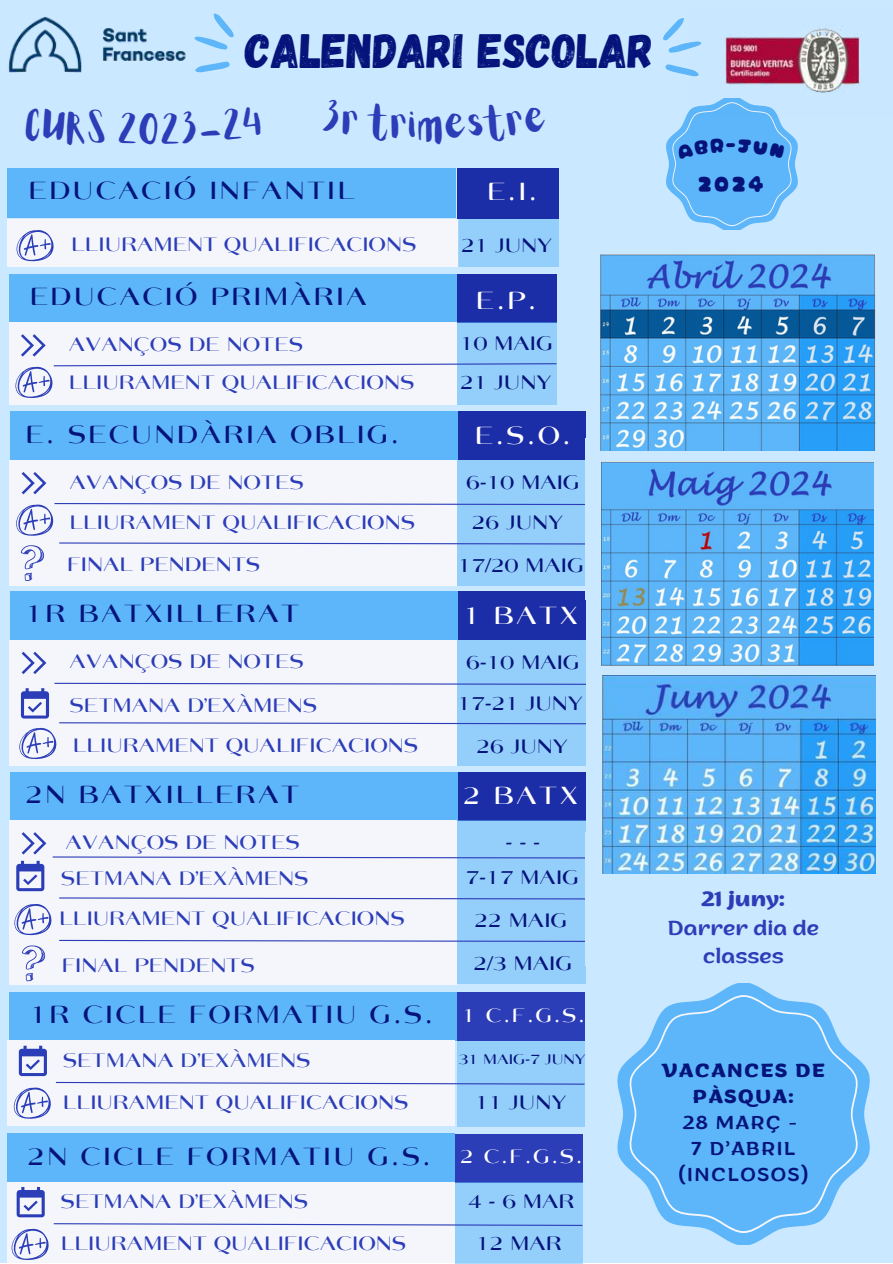
<style>
.page{position:relative;width:893px;height:1264px;background:#fff}
.page>*{position:absolute;margin:0;border:0;box-sizing:border-box;transform-origin:0 0}
.t1{font:48.15px "Gagalin";color:#05137b}
.t2{font:35.25px "Aloja Extended";color:#2c3db8}
.t3{font:26.85px "Angelica";letter-spacing:.08em;color:#05137b}
.t4{font:26.85px "Angelica";letter-spacing:.08em;color:#fff}
.t5{font:21px "Angelica";color:#2c3db8}
.t6{font:21px "Angelica";color:#05137b}
.t7{font:20.85px/28.3px "ZT Arturo";color:#2c3db8;text-align:center}
.t8{font:700 20.85px "ZT Arturo";color:#2c3db8}
.t9{font:19.95px "Ame Chan Pop Maru TTF";color:#05137b}
.t10{font:19.2px "Ame Chan Pop Maru TTF";color:#05137b}
.t11{font:19.05px/26.1px "ZT Arturo";letter-spacing:.08em;color:#05137b;text-align:center}
.t12{font:700 19.05px/26.1px "ZT Arturo";letter-spacing:.08em;color:#05137b;text-align:center}
.t13{font:15px "Angelica";color:#05137b}
.s1{font-size:20.85px;color:#fff}
</style>
<div class="page">
<div style="left:0;top:0;width:892px;height:1262px;background:#cae8ff"></div>
<svg style="left:663px;top:18px;width:26px;height:58px"></svg>
<svg style="left:194px;top:13px;width:40px;height:59px"></svg>
<img style="left:8px;top:17px;width:178px;height:56px">
<img style="left:689px;top:28px;width:171px;height:66px">
<div style="left:7px;top:219px;width:451px;height:47px;background:#f4f6fc"></div>
<div style="left:458px;top:219px;width:101px;height:48px;background:#94cffc"></div>
<div style="left:7px;top:168px;width:449px;height:50px;background:#5cb6f9"></div>
<div style="left:457px;top:168px;width:102px;height:51px;background:#1c2da8"></div>
<svg style="left:16px;top:230px;width:38px;height:31px"></svg>
<div style="left:10px;top:591px;width:448px;height:48px;background:#5cb6f9"></div>
<div style="left:458px;top:591px;width:127px;height:49px;background:#1c2da8"></div>
<div style="left:457px;top:640px;width:128px;height:126px;background:#94cffc"></div>
<div style="left:10px;top:639px;width:447px;height:126px;background:#f4f6fc"></div>
<svg style="left:22px;top:651px;width:24px;height:23px"></svg>
<svg style="left:19px;top:682px;width:566px;height:77px"></svg>
<div style="left:10px;top:992px;width:447px;height:48px;background:#5cb6f9"></div>
<div style="left:457px;top:992px;width:127px;height:49px;background:#2c3db8"></div>
<div style="left:458px;top:1041px;width:127px;height:85px;background:#94cffc"></div>
<div style="left:7px;top:1040px;width:448px;height:85px;background:#f4f6fc"></div>
<div style="left:10px;top:411px;width:448px;height:49px;background:#5cb6f9"></div>
<div style="left:458px;top:411px;width:127px;height:49px;background:#1c2da8"></div>
<div style="left:457px;top:460px;width:128px;height:126px;background:#94cffc"></div>
<div style="left:10px;top:460px;width:447px;height:125px;background:#f4f6fc"></div>
<svg style="left:21px;top:545px;width:23px;height:36px"></svg>
<svg style="left:22px;top:472px;width:24px;height:22px"></svg>
<svg style="left:16px;top:503px;width:569px;height:33px"></svg>
<svg style="left:59px;top:542px;width:526px;height:3px"></svg>
<div style="left:10px;top:771px;width:448px;height:49px;background:#5cb6f9"></div>
<div style="left:458px;top:771px;width:127px;height:49px;background:#1c2da8"></div>
<div style="left:457px;top:820px;width:128px;height:163px;background:#94cffc"></div>
<div style="left:10px;top:820px;width:447px;height:164px;background:#f4f6fc"></div>
<svg style="left:22px;top:945px;width:24px;height:36px"></svg>
<svg style="left:52px;top:856px;width:533px;height:3px"></svg>
<svg style="left:22px;top:832px;width:24px;height:22px"></svg>
<svg style="left:14px;top:904px;width:38px;height:31px"></svg>
<svg style="left:59px;top:897px;width:526px;height:3px"></svg>
<svg style="left:59px;top:939px;width:526px;height:3px"></svg>
<svg style="left:16px;top:860px;width:28px;height:31px"></svg>
<svg style="left:617px;top:983px;width:253px;height:261px"></svg>
<svg style="left:628px;top:995px;width:230px;height:237px;background:#6ebef9"></svg>
<div style="left:10px;top:274px;width:447px;height:48px;background:#5cb6f9"></div>
<div style="left:457px;top:274px;width:99px;height:48px;background:#1c2da8"></div>
<div style="left:456px;top:322px;width:100px;height:82px;background:#94cffc"></div>
<div style="left:10px;top:322px;width:447px;height:83px;background:#f4f6fc"></div>
<svg style="left:21px;top:334px;width:25px;height:22px"></svg>
<svg style="left:15px;top:362px;width:542px;height:36px"></svg>
<svg style="left:13px;top:1045px;width:572px;height:74px"></svg>
<div style="left:7px;top:1133px;width:448px;height:49px;background:#5cb6f9"></div>
<div style="left:455px;top:1133px;width:127px;height:49px;background:#2c3db8"></div>
<div style="left:455px;top:1182px;width:127px;height:81px;background:#94cffc"></div>
<img style="left:603px;top:676px;width:272px;height:197px">
<img style="left:600px;top:254px;width:275px;height:196px">
<div style="left:7px;top:1182px;width:448px;height:80px;background:#f4f6fc"></div>
<svg style="left:11px;top:1186px;width:572px;height:74px"></svg>
<img style="left:601px;top:461px;width:272px;height:204px">
<svg style="left:666px;top:98px;width:132px;height:132px"></svg>
<h1 class="t1" style="left:245px;top:21px;width:410px">CALENDARI ESCOLAR</h1>
<h2 class="t2" style="left:140px;top:111px;width:23px">0</h2>
<h2 class="t2" style="left:418px;top:105px;width:28px">m</h2>
<p class="t3" style="left:29px;top:173px;width:328px">EDUCACIÓ INFANTIL</p>
<p class="t4" style="left:487px;top:173px;width:52px">E.I.</p>
<p class="t5" style="left:71px;top:230px;width:347px">LLIURAMENT QUALIFICACIONS</p>
<p class="t6" style="left:461px;top:231px;width:93px">21 JUNY</p>
<p class="t3" style="left:30px;top:278px;width:339px">EDUCACIÓ PRIMÀRIA</p>
<p class="t4" style="left:476px;top:282px;width:62px">E.P.</p>
<p class="t5" style="left:69px;top:330px;width:236px">AVANÇOS DE NOTES</p>
<p class="t6" style="left:460px;top:329px;width:94px">10 MAIG</p>
<p class="t5" style="left:69px;top:368px;width:347px">LLIURAMENT QUALIFICACIONS</p>
<p class="t6" style="left:460px;top:368px;width:93px">21 JUNY</p>
<p class="t3" style="left:25px;top:416px;width:375px">E. SECUNDÀRIA OBLIG.</p>
<p class="t4" style="left:475px;top:417px;width:97px">E.S.O.</p>
<p class="t5" style="left:70px;top:467px;width:236px">AVANÇOS DE NOTES</p>
<p class="t6" style="left:466px;top:468px;width:115px">6-10 MAIG</p>
<p class="t5" style="left:70px;top:507px;width:347px">LLIURAMENT QUALIFICACIONS</p>
<p class="t6" style="left:472px;top:508px;width:93px">26 JUNY</p>
<p class="t5" style="left:67px;top:550px;width:195px">FINAL PENDENTS</p>
<p class="t6" style="left:458px;top:551px;width:127px">17/20 MAIG</p>
<p class="t3" style="left:25px;top:595px;width:275px">1R BATXILLERAT</p>
<p class="t4" style="left:463px;top:597px;width:117px">1 BATX</p>
<p class="t5" style="left:70px;top:647px;width:236px">AVANÇOS DE NOTES</p>
<p class="t6" style="left:466px;top:648px;width:115px">6-10 MAIG</p>
<p class="t5" style="left:70px;top:691px;width:249px">SETMANA D’EXÀMENS</p>
<p class="t6" style="left:457px;top:689px;width:127px">17-21 JUNY</p>
<p class="t5" style="left:73px;top:731px;width:347px">LLIURAMENT QUALIFICACIONS</p>
<p class="t6" style="left:476px;top:731px;width:93px">26 JUNY</p>
<p class="t3" style="left:25px;top:776px;width:275px">2N BATXILLERAT</p>
<p class="t4" style="left:463px;top:777px;width:117px">2 BATX</p>
<p class="t5" style="left:66px;top:827px;width:236px">AVANÇOS DE NOTES</p>
<p class="t6" style="left:505px;top:828px;width:36px">- - -</p>
<p class="t5" style="left:61px;top:863px;width:249px">SETMANA D’EXÀMENS</p>
<p class="t6" style="left:465px;top:862px;width:115px">7-17 MAIG</p>
<p class="t5" style="left:59px;top:903px;width:347px">LLIURAMENT QUALIFICACIONS</p>
<p class="t6" style="left:474px;top:906px;width:94px">22 MAIG</p>
<p class="t5" style="left:62px;top:950px;width:195px">FINAL PENDENTS</p>
<p class="t6" style="left:473px;top:948px;width:100px">2/3 MAIG</p>
<p class="t3" style="left:30px;top:996px;width:556px">1R CICLE FORMATIU G.S. <span class="s1">1 C.F.G.S.</span></p>
<p class="t5" style="left:63px;top:1045px;width:249px">SETMANA D’EXÀMENS</p>
<p class="t13" style="left:459px;top:1049px;width:128px">31 MAIG-7 JUNY</p>
<p class="t5" style="left:63px;top:1087px;width:347px">LLIURAMENT QUALIFICACIONS</p>
<p class="t6" style="left:475px;top:1087px;width:93px">11 JUNY</p>
<p class="t3" style="left:28px;top:1137px;width:556px">2N CICLE FORMATIU G.S. <span class="s1">2 C.F.G.S.</span></p>
<p class="t5" style="left:61px;top:1186px;width:249px">SETMANA D’EXÀMENS</p>
<p class="t5" style="left:61px;top:1229px;width:347px">LLIURAMENT QUALIFICACIONS</p>
<p class="t6" style="left:468px;top:1187px;width:108px">4 - 6 MAR</p>
<p class="t6" style="left:476px;top:1228px;width:87px">12 MAR</p>
<p class="t10" style="left:725px;top:135px;width:12px">-</p>
<p class="t9" style="left:697px;top:174px;width:68px">2024</p>
<p class="t8" style="left:701px;top:885px;width:85px">21 juny:</p>
<p class="t7" style="left:668px;top:913px;width:153px">Darrer dia de classes</p>
<p class="t12" style="left:662px;top:1057px;width:165px">VACANCES DE<br>PÀSQUA:</p>
<p class="t11" style="left:678px;top:1109px;width:132px">28 MARÇ -<br>7 D’ABRIL (INCLOSOS)</p>
</div>
